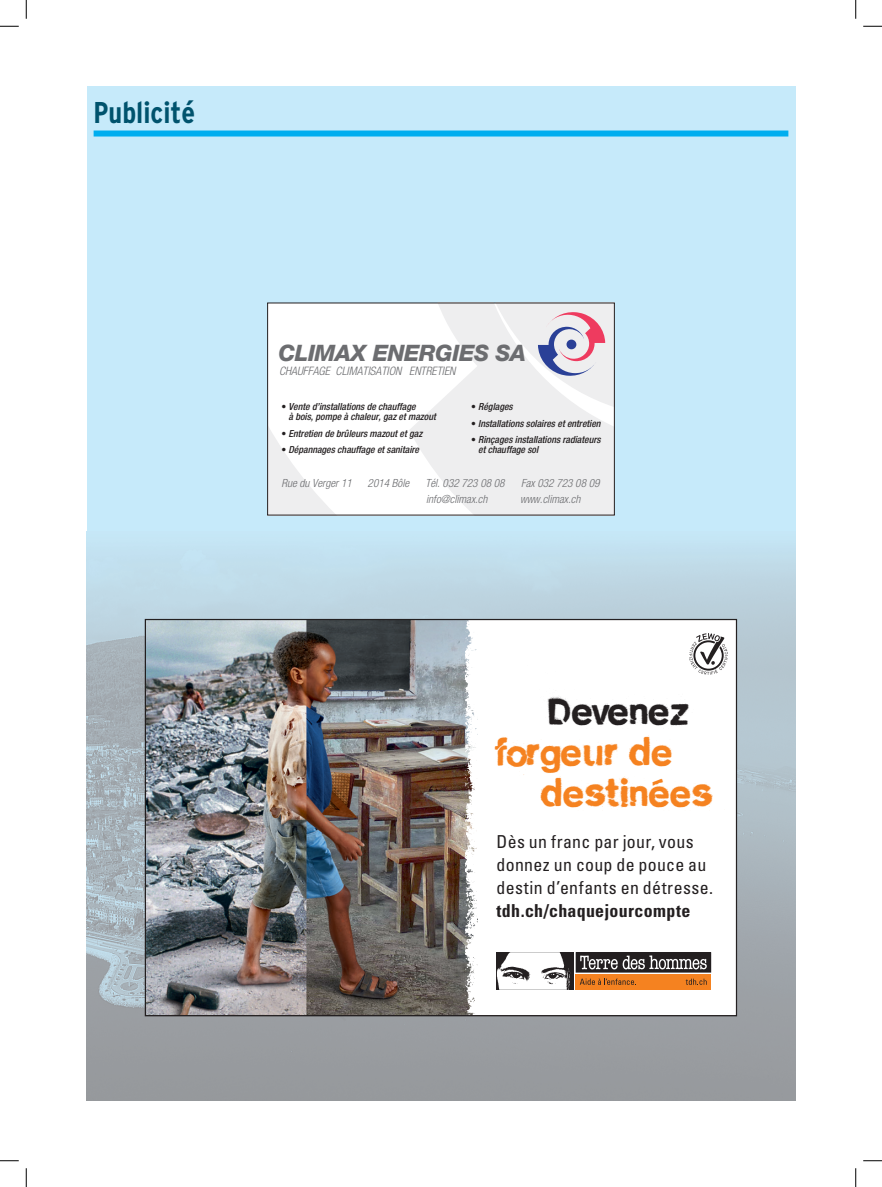
<style>
.page{position:relative;width:882px;height:1187px;background:#fff}
.page>*{position:absolute;margin:0;border:0;box-sizing:border-box;transform-origin:0 0}
.t1{font:41.25px/41.2px "tdh cityburn";letter-spacing:.02em;color:#f58220}
.t2{font:41.25px "tdh cityburn";letter-spacing:.02em;color:#231f20}
.t3{font:700 condensed 30px "Interstate";color:#00536d}
.t4{font:italic 800 22.62px "Helvetica Neue";letter-spacing:-.02em;color:#6c6d70}
.t5{font:condensed 17.88px/22.9px "Univers LT Std";letter-spacing:.02em;color:#231f20}
.t6{font:700 condensed 17.88px "Univers LT Std";letter-spacing:.02em;color:#231f20}
.t7{font:italic 300 condensed 11.62px "Helvetica Neue";color:#6c6d70}
.t8{font:italic 300 condensed 11.25px "Helvetica Neue";color:#6c6d70}
.t9{font:italic 500 condensed 9.75px/10px "Helvetica Neue";color:#231f20}
.s1{font-style:normal}
</style>
<div class="page">
<div style="left:86px;top:86px;width:709px;height:1014px;background:#c6eafa"></div>
<img style="left:86px;top:549px;width:709px;height:551px">
<div style="left:94px;top:130px;width:694px;height:6px;background:#00aeef"></div>
<div style="left:268px;top:303px;width:346px;height:212px;background:#fff"></div>
<svg style="left:269px;top:428px;width:65px;height:85px"></svg>
<svg style="left:409px;top:305px;width:203px;height:208px;fill:#eeeeef"></svg>
<svg style="left:538px;top:311px;width:67px;height:65px;background:#d1bccf"></svg>
<div style="left:145px;top:619px;width:591px;height:396px;background:#fff"></div>
<img style="left:147px;top:621px;width:318px;height:392px">
<img style="left:465px;top:621px;width:6px;height:392px">
<img style="left:471px;top:637px;width:37px;height:376px">
<div style="left:496px;top:694px;width:214px;height:134px;background:#fff"></div>
<div style="left:496px;top:835px;width:223px;height:96px;background:#fff"></div>
<svg style="left:497px;top:952px;width:214px;height:37px"></svg>
<svg style="left:689px;top:633px;width:39px;height:41px"></svg>
<svg style="left:0;top:25px;width:19px;height:2px"></svg>
<svg style="left:863px;top:25px;width:19px;height:2px"></svg>
<svg style="left:0;top:1160px;width:19px;height:1px"></svg>
<svg style="left:863px;top:1160px;width:19px;height:1px"></svg>
<svg style="left:25px;top:0;width:2px;height:19px"></svg>
<svg style="left:25px;top:1168px;width:2px;height:18px"></svg>
<svg style="left:855px;top:0;width:1px;height:19px"></svg>
<svg style="left:855px;top:1168px;width:1px;height:18px"></svg>
<h2 class="t3" style="left:94px;top:96px;width:103px">Publicité</h2>
<h3 class="t4" style="left:278px;top:339px;width:249px">CLIMAX ENERGIES SA</h3>
<p class="t7" style="left:279px;top:364px;width:178px">CHAUFFAGE CLIMATISATION ENTRETIEN</p>
<p class="t9" style="left:288px;top:401px;width:149px;text-indent:-7px"><span class="s1">•</span> Vente d’installations de chauffage<br>à bois, pompe à chaleur, gaz et mazout</p>
<p class="t9" style="left:281px;top:428px;width:142px"><span class="s1">•</span> Entretien de brûleurs mazout et gaz</p>
<p class="t9" style="left:281px;top:444px;width:139px"><span class="s1">•</span> Dépannages chauffage et sanitaire</p>
<p class="t9" style="left:471px;top:401px;width:43px"><span class="s1">•</span> Réglages</p>
<p class="t9" style="left:471px;top:418px;width:131px"><span class="s1">•</span> Installations solaires et entretien</p>
<p class="t9" style="left:478px;top:434px;width:124px;text-indent:-7px"><span class="s1">•</span> Rinçages installations radiateurs et chauffage sol</p>
<p class="t8" style="left:281px;top:477px;width:72px">Rue du Verger 11</p>
<p class="t8" style="left:367px;top:477px;width:43px">2014 Bôle</p>
<p class="t8" style="left:425px;top:477px;width:81px">Tél. 032 723 08 08</p>
<p class="t8" style="left:521px;top:477px;width:80px">Fax 032 723 08 09</p>
<p class="t8" style="left:426px;top:492px;width:63px">info@climax.ch</p>
<p class="t8" style="left:520px;top:492px;width:62px">www.climax.ch</p>
<h1 class="t2" style="left:548px;top:686px;width:142px">Devenez</h1>
<h1 class="t1" style="left:540px;top:731px;width:172px;text-indent:-44px">forgeur de destinées</h1>
<h3 class="t5" style="left:496px;top:829px;width:218px">Dès un franc par jour, vous donnez un coup de pouce au destin d’enfants en détresse.</h3>
<h3 class="t6" style="left:496px;top:899px;width:195px">tdh.ch/chaquejourcompte</h3>
</div>
